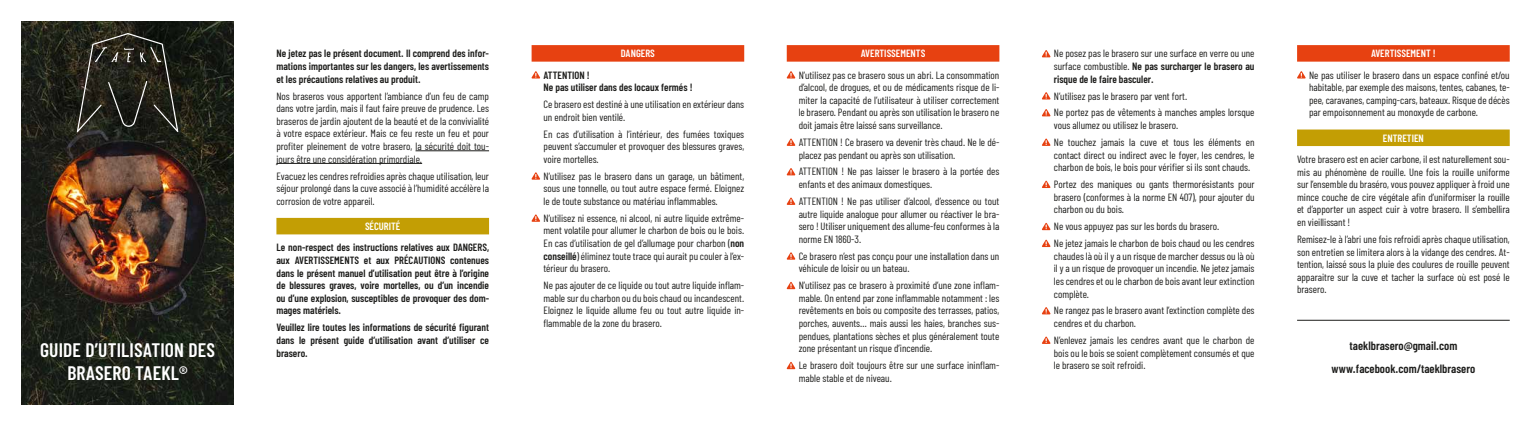
<style>
.page{position:relative;width:1531px;height:426px;background:#fff}
.page>*{position:absolute;margin:0;border:0;box-sizing:border-box;transform-origin:0 0}
.t1{font:600 19.5px/23.4px "Barlow Condensed";letter-spacing:.01em;color:#fff;text-align:center}
.t2{font:600 12px/23px "Barlow Condensed";color:#1d1d1b;text-align:center}
.t3{font:10.5px/12.6px "Barlow Condensed";color:#1d1d1b;text-align:justify}
.t4{font:600 10.5px/12.6px "Barlow Condensed";color:#1d1d1b;text-align:justify}
.t5{font:600 10.5px "Barlow Condensed";color:#fff}
.s1{font-weight:600}
</style>
<div class="page">
<img style="left:21px;top:21px;width:213px;height:383px">
<hr style="left:415px;top:150px;width:74px;height:1px;background:#1d1d1b">
<hr style="left:276px;top:163px;width:146px;height:1px;background:#1d1d1b">
<div style="left:276px;top:217px;width:213px;height:17px;background:#c39e04"></div>
<div style="left:531px;top:45px;width:213px;height:17px;background:#e74111"></div>
<svg style="left:531px;top:71px;width:9px;height:7px"></svg>
<svg style="left:531px;top:172px;width:9px;height:7px"></svg>
<svg style="left:531px;top:214px;width:9px;height:7px"></svg>
<div style="left:787px;top:45px;width:212px;height:17px;background:#e74111"></div>
<svg style="left:787px;top:71px;width:8px;height:7px"></svg>
<svg style="left:787px;top:138px;width:8px;height:8px"></svg>
<svg style="left:787px;top:168px;width:8px;height:7px"></svg>
<svg style="left:787px;top:197px;width:8px;height:8px"></svg>
<svg style="left:787px;top:252px;width:8px;height:7px"></svg>
<svg style="left:787px;top:281px;width:8px;height:8px"></svg>
<svg style="left:787px;top:361px;width:8px;height:7px"></svg>
<svg style="left:1042px;top:50px;width:8px;height:7px"></svg>
<svg style="left:1042px;top:92px;width:8px;height:7px"></svg>
<svg style="left:1042px;top:109px;width:8px;height:7px"></svg>
<svg style="left:1042px;top:138px;width:8px;height:8px"></svg>
<svg style="left:1042px;top:180px;width:8px;height:8px"></svg>
<svg style="left:1042px;top:222px;width:8px;height:8px"></svg>
<svg style="left:1042px;top:239px;width:8px;height:8px"></svg>
<svg style="left:1042px;top:307px;width:8px;height:7px"></svg>
<svg style="left:1042px;top:336px;width:8px;height:7px"></svg>
<div style="left:1297px;top:45px;width:212px;height:17px;background:#e74111"></div>
<div style="left:1297px;top:129px;width:212px;height:17px;background:#c39e04"></div>
<hr style="left:1297px;top:319px;width:212px;height:1px;background:#1d1d1b">
<svg style="left:1297px;top:71px;width:8px;height:7px"></svg>
<svg style="left:77px;top:33px;width:101px;height:99px;background:#2f2e26"></svg>
<h1 class="t1" style="left:40px;top:337px;width:176px">GUIDE D’UTILISATION DES<br>BRASERO TAEKL®</h1>
<p class="t4" style="left:276px;top:47px;width:214px">Ne jetez pas le présent document. Il comprend des infor&shy;mations importantes sur les dangers, les avertissements et les précautions relatives au produit.</p>
<p class="t3" style="left:276px;top:89px;width:214px">Nos braseros vous apportent l’ambiance d’un feu de camp dans votre jardin, mais il faut faire preuve de prudence. Les braseros de jardin ajoutent de la beauté et de la convivialité à votre espace extérieur. Mais ce feu reste un feu et pour profiter pleinement de votre brasero, la sécurité doit tou&shy;jours être une considération primordiale.</p>
<p class="t3" style="left:276px;top:169px;width:214px">Evacuez les cendres refroidies après chaque utilisation, leur séjour prolongé dans la cuve associé à l’humidité accélère la corrosion de votre appareil.</p>
<p class="t5" style="left:365px;top:219px;width:37px">SÉCURITÉ</p>
<p class="t4" style="left:276px;top:240px;width:214px">Le non-respect des instructions relatives aux DANGERS, aux AVERTISSEMENTS et aux PRÉCAUTIONS contenues dans le présent manuel d’utilisation peut être à l’origine de blessures graves, voire mortelles, ou d’un incendie ou d’une explosion, susceptibles de provoquer des dom&shy;mages matériels.</p>
<p class="t4" style="left:276px;top:320px;width:214px">Veuillez lire toutes les informations de sécurité figurant dans le présent guide d’utilisation avant d’utiliser ce brasero.</p>
<p class="t5" style="left:621px;top:47px;width:36px">DANGERS</p>
<p class="t4" style="left:543px;top:68px;width:151px">ATTENTION !<br>Ne pas utiliser dans des locaux fermés !</p>
<p class="t3" style="left:543px;top:97px;width:202px">Ce brasero est destiné à une utilisation en extérieur dans un endroit bien ventilé.</p>
<p class="t3" style="left:543px;top:127px;width:202px">En cas d’utilisation à l’intérieur, des fumées toxiques peuvent s’accumuler et provoquer des blessures graves, voire mortelles.</p>
<p class="t3" style="left:543px;top:169px;width:202px">N’utilisez pas le brasero dans un garage, un bâtiment, sous une tonnelle, ou tout autre espace fermé. Eloignez le de toute substance ou matériau inflammables.</p>
<p class="t3" style="left:543px;top:211px;width:202px">N’utilisez ni essence, ni alcool, ni autre liquide extrême&shy;ment volatile pour allumer le charbon de bois ou le bois.<br>En cas d’utilisation de gel d’allumage pour charbon (<span class="s1">non conseillé</span>) éliminez toute trace qui aurait pu couler à l’ex&shy;térieur du brasero.</p>
<p class="t3" style="left:543px;top:278px;width:202px">Ne pas ajouter de ce liquide ou tout autre liquide inflam&shy;mable sur du charbon ou du bois chaud ou incandescent.<br>Eloignez le liquide allume feu ou tout autre liquide in&shy;flammable de la zone du brasero.</p>
<p class="t5" style="left:861px;top:47px;width:66px">AVERTISSEMENTS</p>
<p class="t3" style="left:799px;top:68px;width:202px">N’utilisez pas ce brasero sous un abri. La consommation d’alcool, de drogues, et ou de médicaments risque de li&shy;miter la capacité de l’utilisateur à utiliser correctement le brasero. Pendant ou après son utilisation le brasero ne doit jamais être laissé sans surveillance.</p>
<p class="t3" style="left:799px;top:135px;width:202px">ATTENTION ! Ce brasero va devenir très chaud. Ne le dé&shy;placez pas pendant ou après son utilisation.</p>
<p class="t3" style="left:799px;top:165px;width:202px">ATTENTION ! Ne pas laisser le brasero à la portée des enfants et des animaux domestiques.</p>
<p class="t3" style="left:799px;top:194px;width:202px">ATTENTION ! Ne pas utiliser d’alcool, d’essence ou tout autre liquide analogue pour allumer ou réactiver le bra&shy;sero ! Utiliser uniquement des allume-feu conformes à la norme EN 1860-3.</p>
<p class="t3" style="left:799px;top:249px;width:202px">Ce brasero n’est pas conçu pour une installation dans un véhicule de loisir ou un bateau.</p>
<p class="t3" style="left:799px;top:278px;width:202px">N’utilisez pas ce brasero à proximité d’une zone inflam&shy;mable. On entend par zone inflammable notamment : les revêtements en bois ou composite des terrasses, patios, porches, auvents… mais aussi les haies, branches sus&shy;pendues, plantations sèches et plus généralement toute zone présentant un risque d’incendie.</p>
<p class="t3" style="left:799px;top:358px;width:202px">Le brasero doit toujours être sur une surface ininflam&shy;mable stable et de niveau.</p>
<p class="t3" style="left:1054px;top:47px;width:202px">Ne posez pas le brasero sur une surface en verre ou une surface combustible. <span class="s1">Ne pas surcharger le brasero au risque de le faire basculer.</span></p>
<p class="t3" style="left:1054px;top:87px;width:202px;line-height:16.8px">N’utilisez pas le brasero par vent fort.<br>Ne portez pas de vêtements à manches amples lorsque</p>
<p class="t3" style="left:1054px;top:116px;width:202px;line-height:16.8px">vous allumez ou utilisez le brasero.<br>Ne touchez jamais la cuve et tous les éléments en</p>
<p class="t3" style="left:1054px;top:148px;width:202px">contact direct ou indirect avec le foyer, les cendres, le charbon de bois, le bois pour vérifier si ils sont chauds.</p>
<p class="t3" style="left:1054px;top:177px;width:202px">Portez des maniques ou gants thermorésistants pour brasero (conformes à la norme EN 407), pour ajouter du charbon ou du bois.</p>
<p class="t3" style="left:1054px;top:217px;width:202px;line-height:16.8px">Ne vous appuyez pas sur les bords du brasero.<br>Ne jetez jamais le charbon de bois chaud ou les cendres</p>
<p class="t3" style="left:1054px;top:249px;width:202px">chaudes là où il y a un risque de marcher dessus ou là où il y a un risque de provoquer un incendie. Ne jetez jamais les cendres et ou le charbon de bois avant leur extinction complète.</p>
<p class="t3" style="left:1054px;top:303px;width:202px">Ne rangez pas le brasero avant l’extinction complète des cendres et du charbon.</p>
<p class="t3" style="left:1054px;top:333px;width:202px">N’enlevez jamais les cendres avant que le charbon de bois ou le bois se soient complètement consumés et que le brasero se soit refroidi.</p>
<p class="t5" style="left:1371px;top:47px;width:66px">AVERTISSEMENT !</p>
<p class="t3" style="left:1309px;top:68px;width:202px">Ne pas utiliser le brasero dans un espace confiné et/ou habitable, par exemple des maisons, tentes, cabanes, te&shy;pee, caravanes, camping-cars, bateaux. Risque de décès par empoisonnement au monoxyde de carbone.</p>
<p class="t5" style="left:1383px;top:131px;width:43px">ENTRETIEN</p>
<p class="t3" style="left:1297px;top:152px;width:214px">Votre brasero est en acier carbone, il est naturellement sou&shy;mis au phénomène de rouille. Une fois la rouille uniforme sur l’ensemble du braséro, vous pouvez appliquer à froid une mince couche de cire végétale afin d’uniformiser la rouille et d’apporter un aspect cuir à votre brasero. Il s’embellira en vieillissant !</p>
<p class="t3" style="left:1297px;top:232px;width:214px">Remisez-le à l’abri une fois refroidi après chaque utilisation, son entretien se limitera alors à la vidange des cendres. At&shy;tention, laissé sous la pluie des coulures de rouille peuvent apparaitre sur la cuve et tacher la surface où est posé le brasero.</p>
<p class="t2" style="left:1331px;top:334px;width:145px">taeklbrasero@gmail.com www.facebook.com/taeklbrasero</p>
</div>
